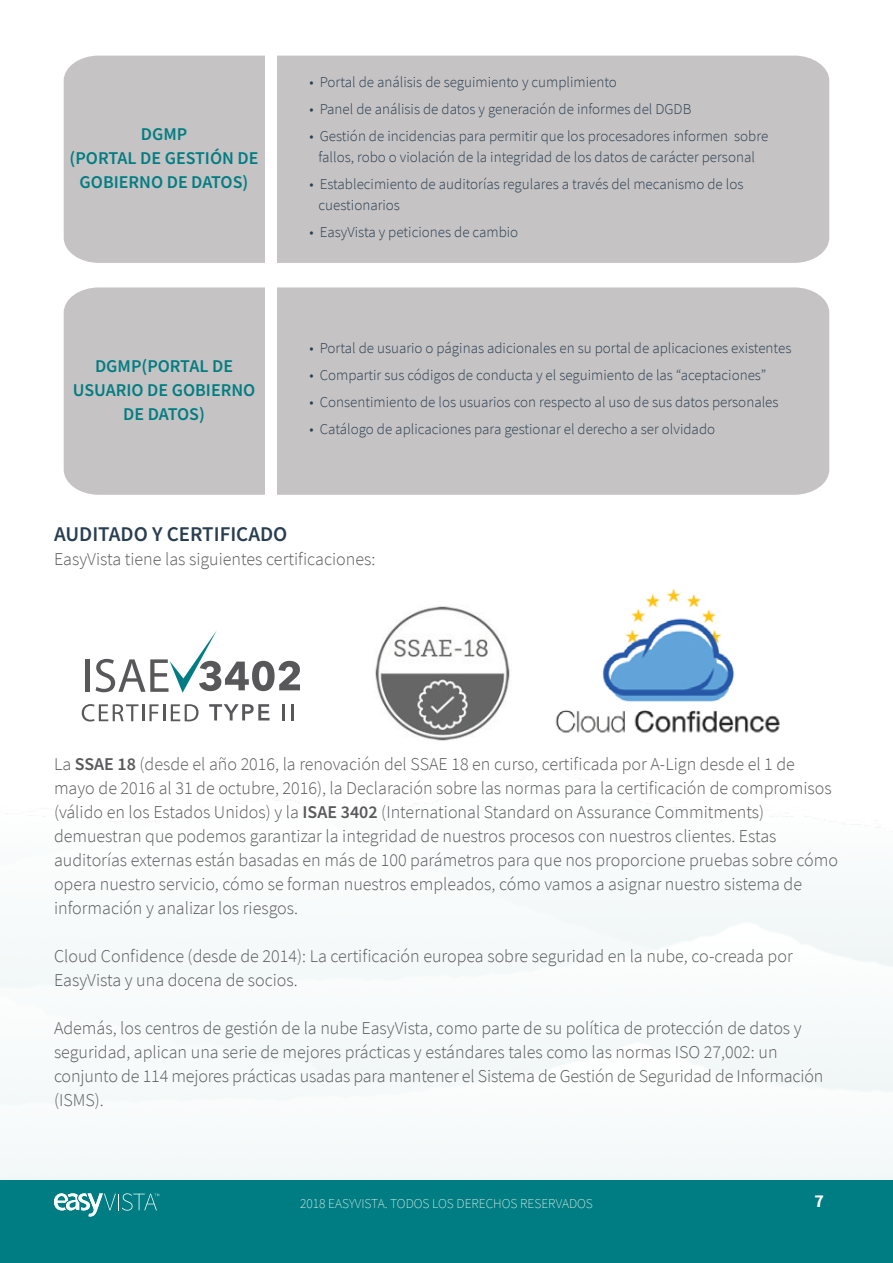
<style>
.page{position:relative;width:893px;height:1263px;background:#fff}
.page>*{position:absolute;margin:0;border:0;box-sizing:border-box;transform-origin:0 0}
.t1{font:600 21px "Source Sans Pro";color:#293e51}
.t2{font:300 18px/24px "Source Sans Pro";color:#59595b}
.t3{font:600 18px/24px "Source Sans Pro";color:#007d82;text-align:center}
.t4{font:700 18px "Source Sans Pro";color:#fff}
.t5{font:300 15px/21px "Source Sans Pro";color:#293e51;text-align:center}
.t6{font:200 13.5px "Source Sans Pro";color:#fff}
.s1{font-weight:600}
</style>
<div class="page">
<img style="left:0;top:659px;width:893px;height:521px">
<div style="left:0;top:1180px;width:893px;height:83px;background:#007d82"></div>
<svg style="left:54px;top:1193px;width:105px;height:23px"></svg>
<div style="left:64px;top:287px;width:765px;height:208px;background:#c6c3c4"></div>
<div style="left:64px;top:56px;width:765px;height:207px;background:#c6c3c4"></div>
<div style="left:265px;top:281px;width:11px;height:214px;background:#fff"></div>
<div style="left:265px;top:50px;width:11px;height:213px;background:#fff"></div>
<hr style="left:86px;top:659px;width:4px;height:33px;background:#58585a">
<svg style="left:96px;top:631px;width:204px;height:62px"></svg>
<svg style="left:82px;top:704px;width:83px;height:17px"></svg>
<svg style="left:171px;top:704px;width:27px;height:17px"></svg>
<svg style="left:209px;top:704px;width:61px;height:16px"></svg>
<hr style="left:282px;top:704px;width:3px;height:16px;background:#58585a">
<hr style="left:291px;top:704px;width:3px;height:16px;background:#58585a">
<img style="left:521px;top:588px;width:290px;height:147px">
<img style="left:374px;top:606px;width:138px;height:136px">
<p class="t3" style="left:70px;top:122px;width:190px">DGMP<br>(PORTAL DE GESTIÓN DE<br>GOBIERNO DE DATOS)</p>
<p class="t3" style="left:73px;top:354px;width:184px">DGMP(PORTAL DE<br>USUARIO DE GOBIERNO<br>DE DATOS)</p>
<p class="t5" style="left:310px;top:72px;width:309px">• Portal de análisis de seguimiento y cumplimiento</p>
<p class="t5" style="left:310px;top:99px;width:383px">• Panel de análisis de datos y generación de informes del DGDB</p>
<p class="t5" style="left:310px;top:126px;width:460px">• Gestión de incidencias para permitir que los procesadores informen sobre fallos, robo o violación de la integridad de los datos de carácter personal</p>
<p class="t5" style="left:319px;top:174px;width:426px;text-align:left;text-indent:-9px">• Establecimiento de auditorías regulares a través del mecanismo de los cuestionarios</p>
<p class="t5" style="left:310px;top:222px;width:210px">• EasyVista y peticiones de cambio</p>
<p class="t5" style="left:310px;top:337px;width:483px">• Portal de usuario o páginas adicionales en su portal de aplicaciones existentes</p>
<p class="t5" style="left:310px;top:364px;width:458px">• Compartir sus códigos de conducta y el seguimiento de las “aceptaciones”</p>
<p class="t5" style="left:310px;top:391px;width:470px">• Consentimiento de los usuarios con respecto al uso de sus datos personales</p>
<p class="t5" style="left:310px;top:418px;width:407px">• Catálogo de aplicaciones para gestionar el derecho a ser olvidado</p>
<p class="t1" style="left:54px;top:520px;width:235px">AUDITADO Y CERTIFICADO</p>
<p class="t2" style="left:54px;top:547px;width:323px">EasyVista tiene las siguientes certificaciones:</p>
<p class="t2" style="left:54px;top:752px;width:786px">La <span class="s1">SSAE 18</span> (desde el año 2016, la renovación del SSAE 18 en curso, certificada por A-Lign desde el 1 de mayo de 2016 al 31 de octubre, 2016), la Declaración sobre las normas para la certificación de compromisos (válido en los Estados Unidos) y la <span class="s1">ISAE 3402</span> (International Standard on Assurance Commitments) demuestran que podemos garantizar la integridad de nuestros procesos con nuestros clientes. Estas auditorías externas están basadas en más de 100 parámetros para que nos proporcione pruebas sobre cómo opera nuestro servicio, cómo se forman nuestros empleados, cómo vamos a asignar nuestro sistema de información y analizar los riesgos.</p>
<p class="t2" style="left:54px;top:944px;width:740px">Cloud Confidence (desde de 2014): La certificación europea sobre seguridad en la nube, co-creada por<br>EasyVista y una docena de socios.</p>
<p class="t2" style="left:54px;top:1016px;width:771px">Además, los centros de gestión de la nube EasyVista, como parte de su política de protección de datos y seguridad, aplican una serie de mejores prácticas y estándares tales como las normas ISO 27,002: un conjunto de 114 mejores prácticas usadas para mantener el Sistema de Gestión de Seguridad de Información (ISMS).</p>
<p class="t6" style="left:300px;top:1196px;width:294px">2018 EASYVISTA. TODOS LOS DERECHOS RESERVADOS</p>
<p class="t4" style="left:814px;top:1189px;width:11px">7</p>
</div>
